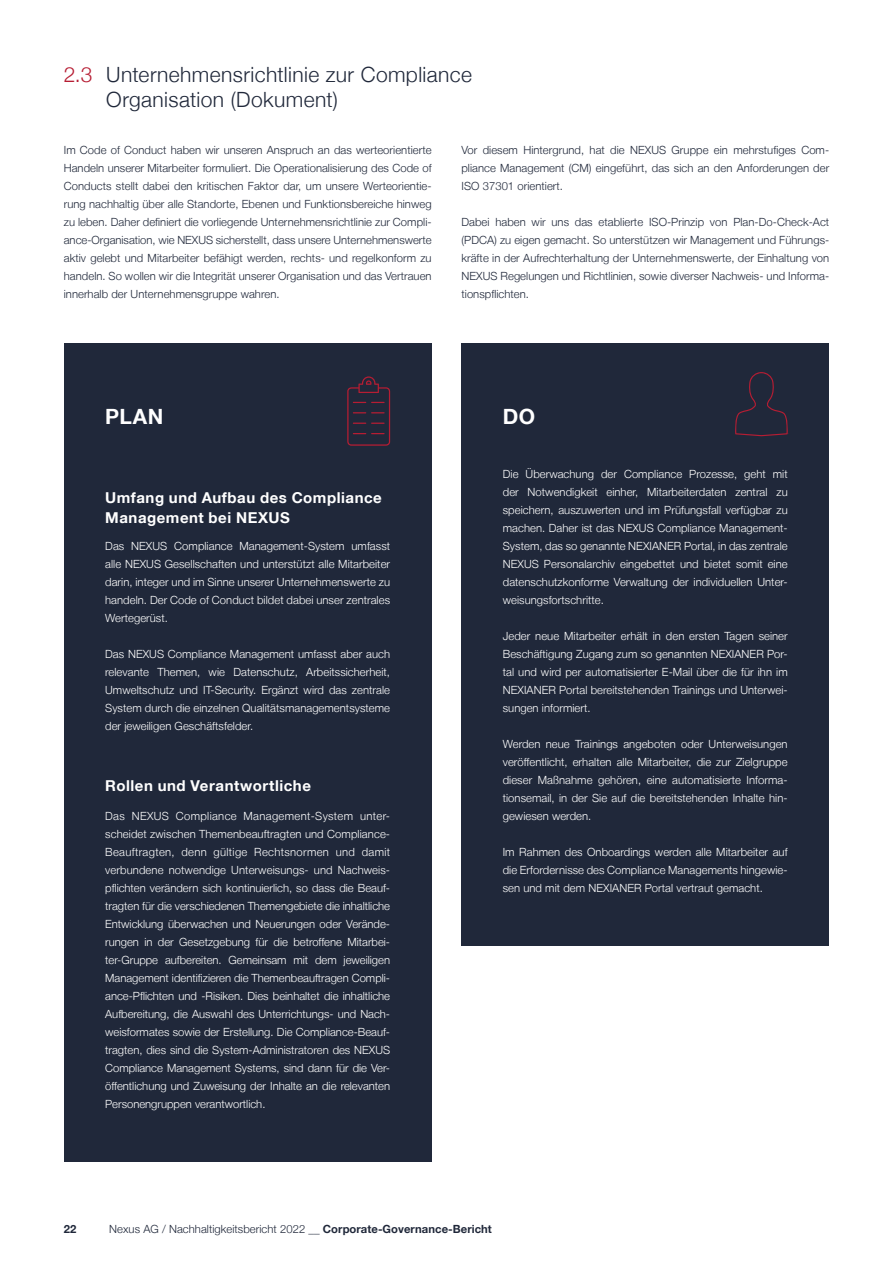
<style>
.page{position:relative;width:893px;height:1263px;background:#fff}
.page>*{position:absolute;margin:0;border:0;box-sizing:border-box;transform-origin:0 0}
.t1{font:300 21px/25.5px "Helvetica Neue";letter-spacing:.02em;color:#20283a}
.t2{font:700 21px "Helvetica Neue LT";letter-spacing:.025em;color:#fff}
.t3{font:700 15px/19.5px "Helvetica Neue LT";letter-spacing:.035em;color:#fff}
.t4{font:300 11.25px/18px "Helvetica Neue LT";letter-spacing:.005em;color:#fff;text-align:justify}
.t5{font:300 11.25px/18px "Helvetica Neue LT";letter-spacing:.005em;color:#20283a;text-align:justify}
.t6{font:300 11.25px "Helvetica Neue";letter-spacing:.005em;color:#20283a}
.t7{font:700 11.25px "Helvetica Neue";color:#20283a}
.s1{color:#b61d33}
.s2{font-weight:700}
</style>
<div class="page">
<div style="left:64px;top:343px;width:368px;height:819px;background:#20283a"></div>
<div style="left:461px;top:343px;width:368px;height:603px;background:#20283a"></div>
<svg style="left:347px;top:376px;width:43px;height:70px"></svg>
<svg style="left:735px;top:372px;width:54px;height:64px"></svg>
<h1 class="t1" style="left:106px;top:60px;width:367px;text-indent:-43px"><span class="s1">2.3</span> Unternehmensrichtlinie zur Compliance<br>Organisation (Dokument)</h1>
<p class="t5" style="left:64px;top:141px;width:369px">Im Code of Conduct haben wir unseren Anspruch an das werteorientierte Handeln unserer Mitarbeiter formuliert. Die Operationalisierung des Code of Conducts stellt dabei den kritischen Faktor dar, um unsere Werteorientie&shy;rung nachhaltig über alle Standorte, Ebenen und Funktionsbereiche hinweg zu leben. Daher definiert die vorliegende Unternehmensrichtlinie zur Compli&shy;ance-Organisation, wie NEXUS sicherstellt, dass unsere Unternehmenswerte aktiv gelebt und Mitarbeiter befähigt werden, rechts- und regelkonform zu handeln. So wollen wir die Integrität unserer Organisation und das Vertrauen innerhalb der Unternehmensgruppe wahren.</p>
<p class="t5" style="left:461px;top:141px;width:369px">Vor diesem Hintergrund, hat die NEXUS Gruppe ein mehrstufiges Com&shy;pliance Management (CM) eingeführt, das sich an den Anforderungen der ISO 37301 orientiert.</p>
<p class="t5" style="left:461px;top:213px;width:369px">Dabei haben wir uns das etablierte ISO-Prinzip von Plan-Do-Check-Act (PDCA) zu eigen gemacht. So unterstützen wir Management und Führungs&shy;kräfte in der Aufrechterhaltung der Unternehmenswerte, der Einhaltung von NEXUS Regelungen und Richtlinien, sowie diverser Nachweis- und Informa&shy;tionspflichten.</p>
<h1 class="t2" style="left:105px;top:403px;width:60px">PLAN</h1>
<h2 class="t3" style="left:105px;top:488px;width:278px">Umfang und Aufbau des Compliance<br>Management bei NEXUS</h2>
<p class="t4" style="left:105px;top:537px;width:286px">Das NEXUS Compliance Management-System umfasst alle NEXUS Gesellschaften und unterstützt alle Mitarbeiter darin, integer und im Sinne unserer Unternehmenswerte zu handeln. Der Code of Conduct bildet dabei unser zentrales Wertegerüst.</p>
<p class="t4" style="left:105px;top:645px;width:286px">Das NEXUS Compliance Management umfasst aber auch relevante Themen, wie Datenschutz, Arbeitssicherheit, Umweltschutz und IT-Security. Ergänzt wird das zentrale System durch die einzelnen Qualitätsmanagementsysteme der jeweiligen Geschäftsfelder.</p>
<h2 class="t3" style="left:105px;top:776px;width:207px">Rollen und Verantwortliche</h2>
<p class="t4" style="left:105px;top:807px;width:286px">Das NEXUS Compliance Management-System unter&shy;scheidet zwischen Themenbeauftragten und Compliance-Beauftragten, denn gültige Rechtsnormen und damit verbundene notwendige Unterweisungs- und Nachweis&shy;pflichten verändern sich kontinuierlich, so dass die Beauf&shy;tragten für die verschiedenen Themengebiete die inhaltliche Entwicklung überwachen und Neuerungen oder Verände&shy;rungen in der Gesetzgebung für die betroffene Mitarbei&shy;ter-Gruppe aufbereiten. Gemeinsam mit dem jeweiligen Management identifizieren die Themenbeauftragen Compli&shy;ance-Pflichten und -Risiken. Dies beinhaltet die inhaltliche Aufbereitung, die Auswahl des Unterrichtungs- und Nach&shy;weisformates sowie der Erstellung. Die Compliance-Beauf&shy;tragten, dies sind die System-Administratoren des NEXUS Compliance Management Systems, sind dann für die Ver&shy;öffentlichung und Zuweisung der Inhalte an die relevanten Personengruppen verantwortlich.</p>
<h1 class="t2" style="left:503px;top:403px;width:34px">DO</h1>
<p class="t4" style="left:503px;top:465px;width:286px">Die Überwachung der Compliance Prozesse, geht mit der Notwendigkeit einher, Mitarbeiterdaten zentral zu speichern, auszuwerten und im Prüfungsfall verfügbar zu machen. Daher ist das NEXUS Compliance Management-System, das so genannte NEXIANER Portal, in das zentrale NEXUS Personalarchiv eingebettet und bietet somit eine datenschutzkonforme Verwaltung der individuellen Unter&shy;weisungsfortschritte.</p>
<p class="t4" style="left:503px;top:627px;width:286px">Jeder neue Mitarbeiter erhält in den ersten Tagen seiner Beschäftigung Zugang zum so genannten NEXIANER Por&shy;tal und wird per automatisierter E-Mail über die für ihn im NEXIANER Portal bereitstehenden Trainings und Unterwei&shy;sungen informiert.</p>
<p class="t4" style="left:503px;top:735px;width:286px">Werden neue Trainings angeboten oder Unterweisungen veröffentlicht, erhalten alle Mitarbeiter, die zur Zielgruppe dieser Maßnahme gehören, eine automatisierte Informa&shy;tionsemail, in der Sie auf die bereitstehenden Inhalte hin&shy;gewiesen werden.</p>
<p class="t4" style="left:503px;top:843px;width:286px">Im Rahmen des Onboardings werden alle Mitarbeiter auf die Erfordernisse des Compliance Managements hingewie&shy;sen und mit dem NEXIANER Portal vertraut gemacht.</p>
<p class="t7" style="left:64px;top:1220px;width:14px">22</p>
<p class="t6" style="left:109px;top:1220px;width:384px">Nexus AG / Nachhaltigkeitsbericht 2022 __ <span class="s2">Corporate-Governance-Bericht</span></p>
</div>
